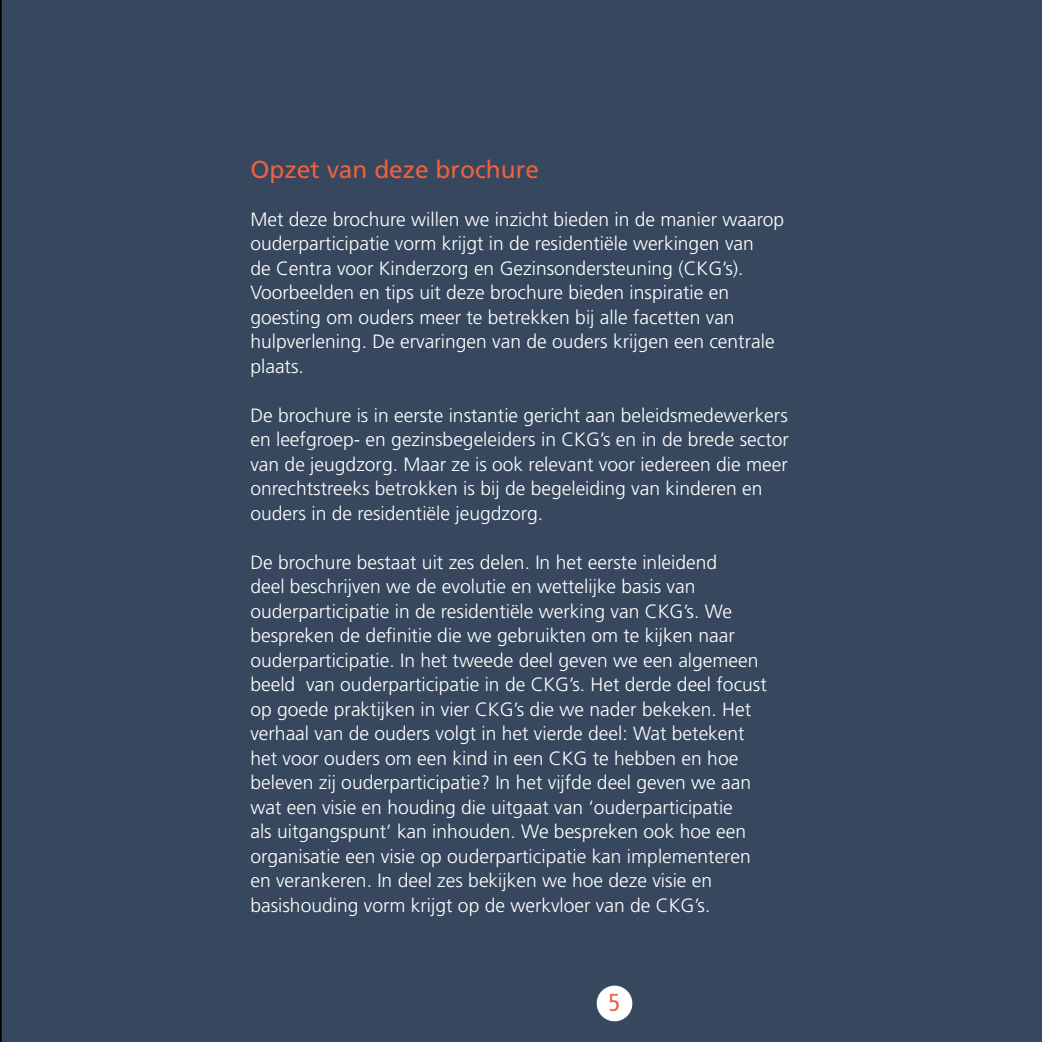
<style>
.page{position:relative;width:1042px;height:1042px;background:#36475e}
.page>*{position:absolute;margin:0;border:0;box-sizing:border-box;transform-origin:0 0}
.t1{font:24.5px "Frutiger LT Std";color:#ec613f}
.t2{font:condensed 24.5px "Frutiger LT Std";color:#ec613f}
.t3{font:300 19.25px/24.5px "Frutiger LT Std";color:#fff}
</style>
<div class="page">
<div style="left:596px;top:985px;width:37px;height:37px;background:#fff;border-radius:50%"></div>
<div style="left:596px;top:985px;width:37px;height:37px;border:1px solid #36475e;border-radius:50%"></div>
<p class="t1" style="left:250px;top:155px;width:290px">Opzet van deze brochure</p>
<p class="t3" style="left:250px;top:207px;width:535px">Met deze brochure willen we inzicht bieden in de manier waarop ouderparticipatie vorm krijgt in de residentiële werkingen van<br>de Centra voor Kinderzorg en Gezinsondersteuning (CKG’s).<br>Voorbeelden en tips uit deze brochure bieden inspiratie en goesting om ouders meer te betrekken bij alle facetten van hulpverlening. De ervaringen van de ouders krijgen een centrale plaats.</p>
<p class="t3" style="left:250px;top:403px;width:540px">De brochure is in eerste instantie gericht aan beleidsmedewerkers en leefgroep- en gezinsbegeleiders in CKG’s en in de brede sector van de jeugdzorg. Maar ze is ook relevant voor iedereen die meer onrechtstreeks betrokken is bij de begeleiding van kinderen en ouders in de residentiële jeugdzorg.</p>
<p class="t3" style="left:250px;top:550px;width:518px">De brochure bestaat uit zes delen. In het eerste inleidend<br>deel beschrijven we de evolutie en wettelijke basis van ouderparticipatie in de residentiële werking van CKG’s. We bespreken de definitie die we gebruikten om te kijken naar ouderparticipatie. In het tweede deel geven we een algemeen beeld van ouderparticipatie in de CKG’s. Het derde deel focust op goede praktijken in vier CKG’s die we nader bekeken. Het verhaal van de ouders volgt in het vierde deel: Wat betekent het voor ouders om een kind in een CKG te hebben en hoe beleven zij ouderparticipatie? In het vijfde deel geven we aan wat een visie en houding die uitgaat van ‘ouderparticipatie<br>als uitgangspunt’ kan inhouden. We bespreken ook hoe een organisatie een visie op ouderparticipatie kan implementeren en verankeren. In deel zes bekijken we hoe deze visie en basishouding vorm krijgt op de werkvloer van de CKG’s.</p>
<p class="t2" style="left:608px;top:988px;width:13px">5</p>
</div>
